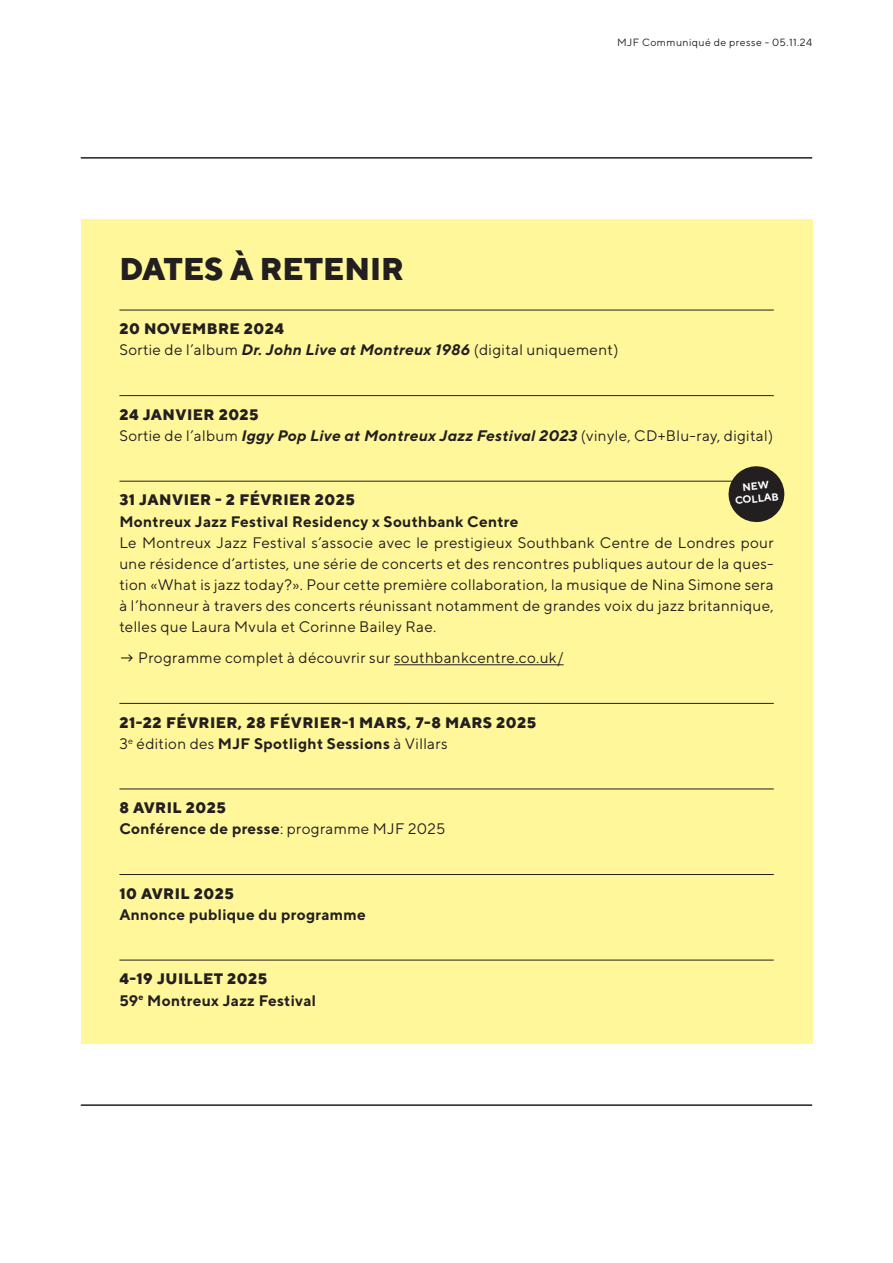
<style>
.page{position:relative;width:893px;height:1263px;background:#fff}
.page>*{position:absolute;margin:0;border:0;box-sizing:border-box;transform-origin:0 0}
.Sous-titre{font:800 31.5px "TT Norms";color:#231f20}
.Texte{font:15.3px/21.1px "TT Norms";letter-spacing:.02em;color:#231f20;text-align:justify}
.Texte-2{font:700 15.3px "TT Norms";letter-spacing:.02em;color:#231f20}
.Texte-3{font:800 15.3px "TT Norms";letter-spacing:.03em;color:#231f20}
.t1{font:10.5px "TT Norms";letter-spacing:.04em;color:#231f20}
.Texte-4{font:700 10.35px/12.8px "TT Norms";color:#fff;text-align:center}
.s1{font-weight:700;font-style:italic}
.s2{font-weight:400}
</style>
<div class="page">
<div style="left:81px;top:219px;width:731px;height:825px;background:#fff79a"></div>
<hr style="left:119px;top:310px;width:655px;height:1px;background:#231f20">
<hr style="left:119px;top:395px;width:655px;height:1px;background:#231f20">
<hr style="left:119px;top:481px;width:655px;height:1px;background:#231f20">
<hr style="left:394px;top:664px;width:170px;height:1px;background:#231f20">
<hr style="left:119px;top:703px;width:655px;height:1px;background:#231f20">
<hr style="left:119px;top:789px;width:655px;height:1px;background:#231f20">
<hr style="left:119px;top:874px;width:655px;height:1px;background:#231f20">
<hr style="left:119px;top:960px;width:655px;height:1px;background:#231f20">
<svg style="left:727px;top:466px;width:58px;height:57px"></svg>
<hr style="left:81px;top:1104px;width:731px;height:2px;background:#231f20">
<hr style="left:81px;top:157px;width:731px;height:2px;background:#231f20">
<p class="Sous-titre" style="left:119px;top:248px;width:286px">DATES À RETENIR</p>
<p class="t1" style="left:617px;top:36px;width:197px">MJF Communiqué de presse - 05.11.24</p>
<p class="Texte-3" style="left:119px;top:319px;width:166px">20 NOVEMBRE 2024</p>
<p class="Texte" style="left:119px;top:339px;width:500px">Sortie de l’album <span class="s1">Dr. John Live at Montreux 1986</span> (digital uniquement)</p>
<p class="Texte-3" style="left:119px;top:405px;width:141px">24 JANVIER 2025</p>
<p class="Texte" style="left:119px;top:425px;width:655px">Sortie de l’album <span class="s1">Iggy Pop Live at Montreux Jazz Festival 2023</span> (vinyle, CD+Blu-ray, digital)</p>
<p class="Texte-4" style="left:733px;top:481px;width:45px;rotate:-5deg">NEW<br>COLLAB</p>
<p class="Texte-3" style="left:119px;top:490px;width:237px">31 JANVIER - 2 FÉVRIER 2025</p>
<p class="Texte-2" style="left:119px;top:512px;width:401px">Montreux Jazz Festival Residency x Southbank Centre</p>
<p class="Texte" style="left:119px;top:531px;width:656px">Le Montreux Jazz Festival s’associe avec le prestigieux Southbank Centre de Londres pour une résidence d’artistes, une série de concerts et des rencontres publiques autour de la ques&shy;tion «What is jazz today?». Pour cette première collaboration, la musique de Nina Simone sera à l’honneur à travers des concerts réunissant notamment de grandes voix du jazz britannique, telles que Laura Mvula et Corinne Bailey Rae.</p>
<p class="Texte" style="left:119px;top:647px;width:446px">→ Programme complet à découvrir sur southbankcentre.co.uk/</p>
<p class="Texte-3" style="left:119px;top:712px;width:418px">21-22 FÉVRIER, 28 FÉVRIER-1 MARS, 7-8 MARS 2025</p>
<p class="Texte-2" style="left:119px;top:734px;width:330px"><span class="s2">3</span><sup>e</sup> <span class="s2">édition des</span> MJF Spotlight Sessions <span class="s2">à Villars</span></p>
<p class="Texte-3" style="left:119px;top:798px;width:108px">8 AVRIL 2025</p>
<p class="Texte-2" style="left:119px;top:819px;width:327px">Conférence de presse<span class="s2">: programme MJF 2025</span></p>
<p class="Texte-3" style="left:119px;top:883px;width:116px">10 AVRIL 2025</p>
<p class="Texte-2" style="left:119px;top:905px;width:248px">Annonce publique du programme</p>
<p class="Texte-3" style="left:119px;top:969px;width:150px">4-19 JUILLET 2025</p>
<p class="Texte-2" style="left:119px;top:990px;width:198px">59<sup>e</sup> Montreux Jazz Festival</p>
</div>
